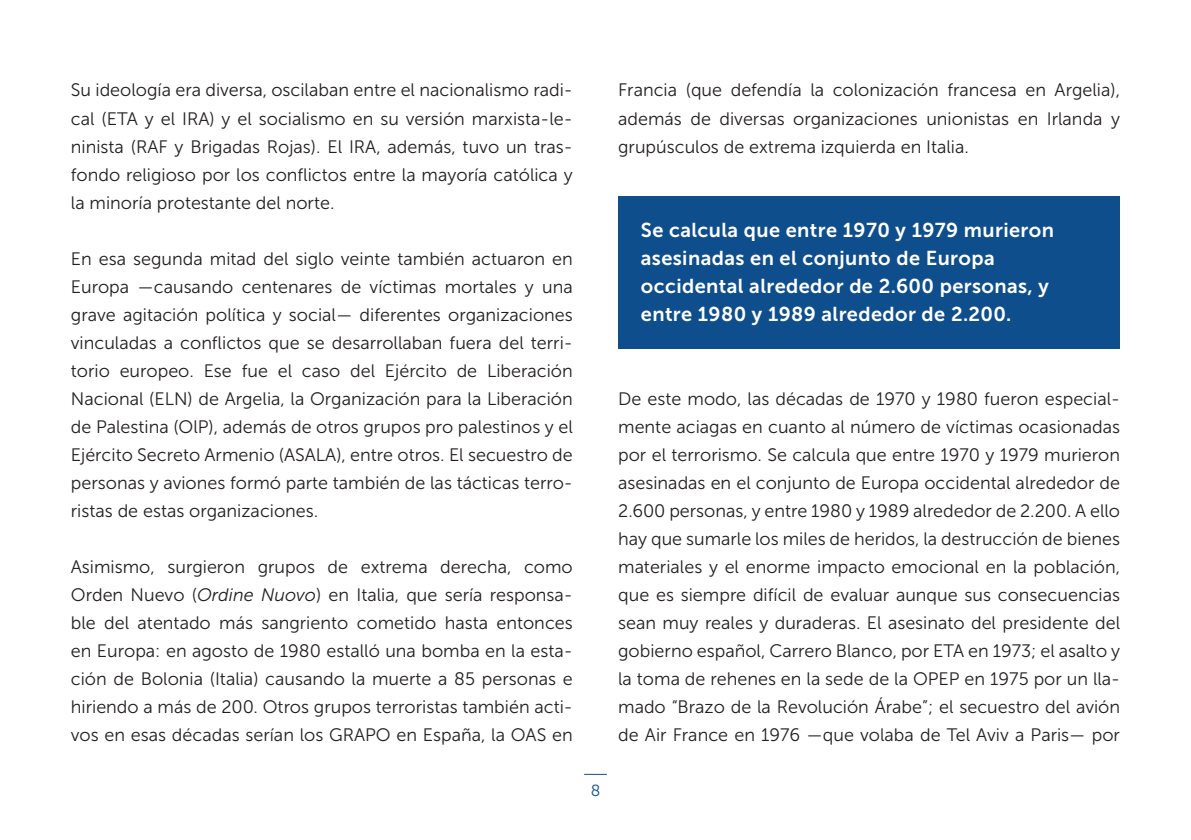
<style>
.page{position:relative;width:1191px;height:840px;background:#fff}
.page>*{position:absolute;margin:0;border:0;box-sizing:border-box;transform-origin:0 0}
.DESTACADO{font:20px/28px "Museo Sans 700";letter-spacing:.02em;color:#fff}
.TEXTO{font:18px/28px "Museo Sans 300";color:#231f20;text-align:justify}
.t1{font:16px "Museo Sans 300";color:#0f4e8c}
.s1{font-style:italic}
</style>
<div class="page">
<svg style="left:584px;top:773px;width:23px;height:1px"></svg>
<div style="left:618px;top:196px;width:502px;height:152px;background:#0f4e8c"></div>
<p class="TEXTO" style="left:71px;top:76px;width:503px">Su ideología era diversa, oscilaban entre el nacionalismo radi&shy;cal (ETA y el IRA) y el socialismo en su versión marxista-le&shy;ninista (RAF y Brigadas Rojas). El IRA, además, tuvo un tras&shy;fondo religioso por los conflictos entre la mayoría católica y la minoría protestante del norte.</p>
<p class="TEXTO" style="left:71px;top:244px;width:503px">En esa segunda mitad del siglo veinte también actuaron en Europa —causando centenares de víctimas mortales y una grave agitación política y social— diferentes organizaciones vinculadas a conflictos que se desarrollaban fuera del terri&shy;torio europeo. Ese fue el caso del Ejército de Liberación Nacional (ELN) de Argelia, la Organización para la Liberación de Palestina (OlP), además de otros grupos pro palestinos y el Ejército Secreto Armenio (ASALA), entre otros. El secuestro de personas y aviones formó parte también de las tácticas terro&shy;ristas de estas organizaciones.</p>
<p class="TEXTO" style="left:71px;top:552px;width:503px">Asimismo, surgieron grupos de extrema derecha, como Orden Nuevo (<span class="s1">Ordine Nuovo</span>) en Italia, que sería responsa&shy;ble del atentado más sangriento cometido hasta entonces en Europa: en agosto de 1980 estalló una bomba en la esta&shy;ción de Bolonia (Italia) causando la muerte a 85 personas e hiriendo a más de 200. Otros grupos terroristas también acti&shy;vos en esas décadas serían los GRAPO en España, la OAS en</p>
<p class="t1" style="left:590px;top:781px;width:11px">8</p>
<p class="TEXTO" style="left:618px;top:76px;width:503px">Francia (que defendía la colonización francesa en Argelia), además de diversas organizaciones unionistas en Irlanda y grupúsculos de extrema izquierda en Italia.</p>
<p class="DESTACADO" style="left:641px;top:215px;width:415px">Se calcula que entre 1970 y 1979 murieron asesinadas en el conjunto de Europa occidental alrededor de 2.600 personas, y entre 1980 y 1989 alrededor de 2.200.</p>
<p class="TEXTO" style="left:618px;top:384px;width:503px">De este modo, las décadas de 1970 y 1980 fueron especial&shy;mente aciagas en cuanto al número de víctimas ocasionadas por el terrorismo. Se calcula que entre 1970 y 1979 murieron asesinadas en el conjunto de Europa occidental alrededor de 2.600 personas, y entre 1980 y 1989 alrededor de 2.200. A ello hay que sumarle los miles de heridos, la destrucción de bienes materiales y el enorme impacto emocional en la población, que es siempre difícil de evaluar aunque sus consecuencias sean muy reales y duraderas. El asesinato del presidente del gobierno español, Carrero Blanco, por ETA en 1973; el asalto y la toma de rehenes en la sede de la OPEP en 1975 por un lla&shy;mado “Brazo de la Revolución Árabe”; el secuestro del avión de Air France en 1976 —que volaba de Tel Aviv a Paris— por</p>
</div>
